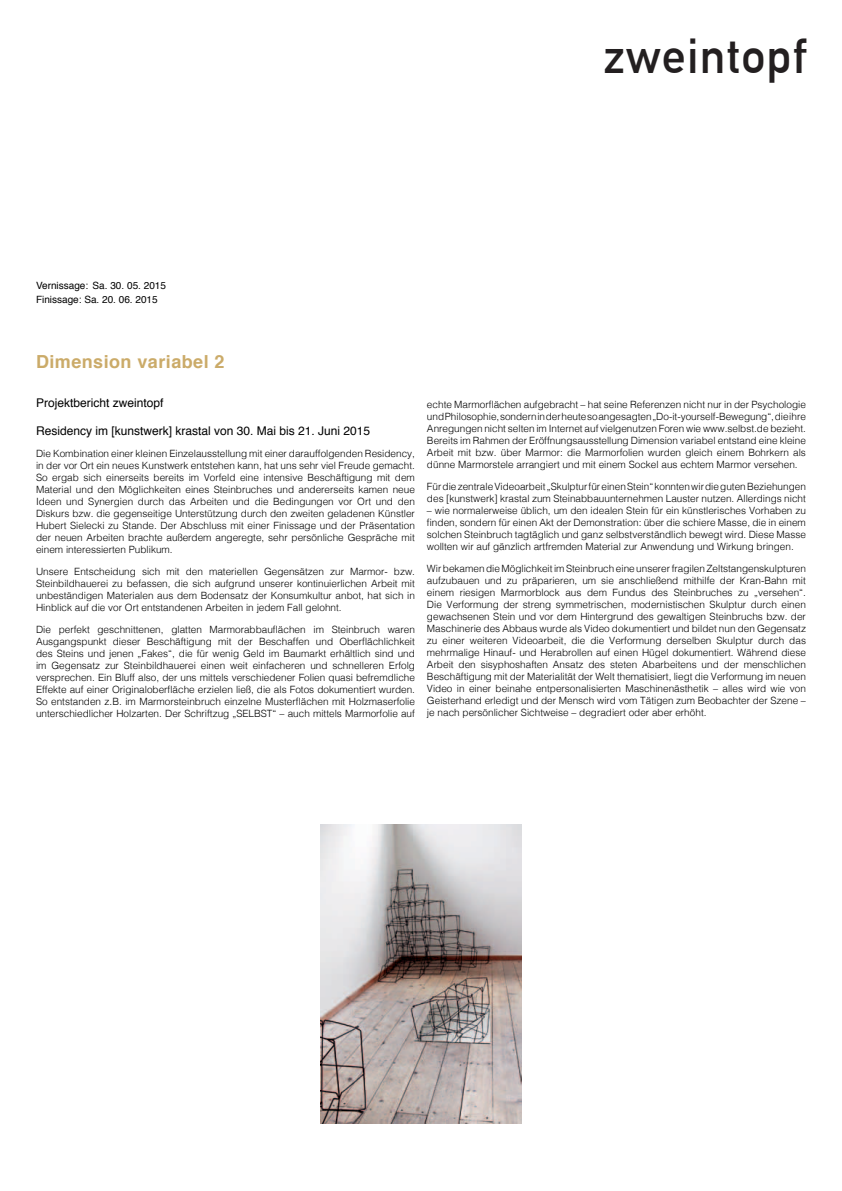
<style>
.page{position:relative;width:842px;height:1191px;background:#fff}
.page>*{position:absolute;margin:0;border:0;box-sizing:border-box;transform-origin:0 0}
.t1{font:700 48px "DIN Alternate";letter-spacing:.025em;color:#231f20}
.t2{font:700 18px "Helvetica";letter-spacing:.025em;color:#cbab69}
.t3{font:12px "Helvetica";color:#000}
.t4{font:300 10px/12px "Helvetica";color:#000;text-align:justify}
.t5{font:10px/14px "Helvetica";color:#000}
</style>
<div class="page">
<img style="left:321px;top:824px;width:200px;height:299px">
<h1 class="t1" style="left:603px;top:20px;width:204px">zweintopf</h1>
<p class="t5" style="left:36px;top:279px;width:132px">Vernissage: Sa. 30. 05. 2015<br>Finissage: Sa. 20. 06. 2015</p>
<h2 class="t2" style="left:36px;top:347px;width:190px">Dimension variabel 2</h2>
<p class="t3" style="left:36px;top:393px;width:129px">Projektbericht zweintopf</p>
<p class="t3" style="left:36px;top:421px;width:336px">Residency im [kunstwerk] krastal von 30. Mai bis 21. Juni 2015</p>
<p class="t4" style="left:36px;top:446px;width:380px">Die Kombination einer kleinen Einzelausstellung mit einer darauffolgenden Residency, in der vor Ort ein neues Kunstwerk entstehen kann, hat uns sehr viel Freude gemacht.<br>So ergab sich einerseits bereits im Vorfeld eine intensive Beschäftigung mit dem Material und den Möglichkeiten eines Steinbruches und andererseits kamen neue Ideen und Synergien durch das Arbeiten und die Bedingungen vor Ort und den Diskurs bzw. die gegenseitige Unterstützung durch den zweiten geladenen Künstler Hubert Sielecki zu Stande. Der Abschluss mit einer Finissage und der Präsentation der neuen Arbeiten brachte außerdem angeregte, sehr persönliche Gespräche mit einem interessierten Publikum.</p>
<p class="t4" style="left:36px;top:564px;width:380px">Unsere Entscheidung sich mit den materiellen Gegensätzen zur Marmor- bzw.<br>Steinbildhauerei zu befassen, die sich aufgrund unserer kontinuierlichen Arbeit mit unbeständigen Materialen aus dem Bodensatz der Konsumkultur anbot, hat sich in Hinblick auf die vor Ort entstandenen Arbeiten in jedem Fall gelohnt.</p>
<p class="t4" style="left:36px;top:622px;width:380px">Die perfekt geschnittenen, glatten Marmorabbauflächen im Steinbruch waren Ausgangspunkt dieser Beschäftigung mit der Beschaffen und Oberflächlichkeit des Steins und jenen „Fakes“, die für wenig Geld im Baumarkt erhältlich sind und im Gegensatz zur Steinbildhauerei einen weit einfacheren und schnelleren Erfolg versprechen. Ein Bluff also, der uns mittels verschiedener Folien quasi befremdliche Effekte auf einer Originaloberfläche erzielen ließ, die als Fotos dokumentiert wurden.<br>So entstanden z.B. im Marmorsteinbruch einzelne Musterflächen mit Holzmaserfolie unterschiedlicher Holzarten. Der Schriftzug „SELBST“ – auch mittels Marmorfolie auf</p>
<p class="t4" style="left:427px;top:398px;width:380px">echte Marmorflächen aufgebracht – hat seine Referenzen nicht nur in der Psychologie und Philosophie, sondern in der heute so angesagten „Do-it-yourself-Bewegung“, die ihre Anregungen nicht selten im Internet auf vielgenutzen Foren wie www.selbst.de bezieht.<br>Bereits im Rahmen der Eröffnungsausstellung Dimension variabel entstand eine kleine Arbeit mit bzw. über Marmor: die Marmorfolien wurden gleich einem Bohrkern als dünne Marmorstele arrangiert und mit einem Sockel aus echtem Marmor versehen.</p>
<p class="t4" style="left:427px;top:480px;width:380px">Für die zentrale Videoarbeit „Skulptur für einen Stein“ konnten wir die guten Beziehungen des [kunstwerk] krastal zum Steinabbauunternehmen Lauster nutzen. Allerdings nicht</p>
<p class="t4" style="left:427px;top:504px;width:380px">– wie normalerweise üblich, um den idealen Stein für ein künstlerisches Vorhaben zu finden, sondern für einen Akt der Demonstration: über die schiere Masse, die in einem solchen Steinbruch tagtäglich und ganz selbstverständlich bewegt wird. Diese Masse wollten wir auf gänzlich artfremden Material zur Anwendung und Wirkung bringen.</p>
<p class="t4" style="left:427px;top:562px;width:380px">Wir bekamen die Möglichkeit im Steinbruch eine unserer fragilen Zeltstangenskulpturen aufzubauen und zu präparieren, um sie anschließend mithilfe der Kran-Bahn mit einem riesigen Marmorblock aus dem Fundus des Steinbruches zu „versehen“.<br>Die Verformung der streng symmetrischen, modernistischen Skulptur durch einen gewachsenen Stein und vor dem Hintergrund des gewaltigen Steinbruchs bzw. der Maschinerie des Abbaus wurde als Video dokumentiert und bildet nun den Gegensatz zu einer weiteren Videoarbeit, die die Verformung derselben Skulptur durch das mehrmalige Hinauf- und Herabrollen auf einen Hügel dokumentiert. Während diese Arbeit den sisyphoshaften Ansatz des steten Abarbeitens und der menschlichen Beschäftigung mit der Materialität der Welt thematisiert, liegt die Verformung im neuen Video in einer beinahe entpersonalisierten Maschinenästhetik – alles wird wie von Geisterhand erledigt und der Mensch wird vom Tätigen zum Beobachter der Szene – je nach persönlicher Sichtweise – degradiert oder aber erhöht.</p>
</div>
